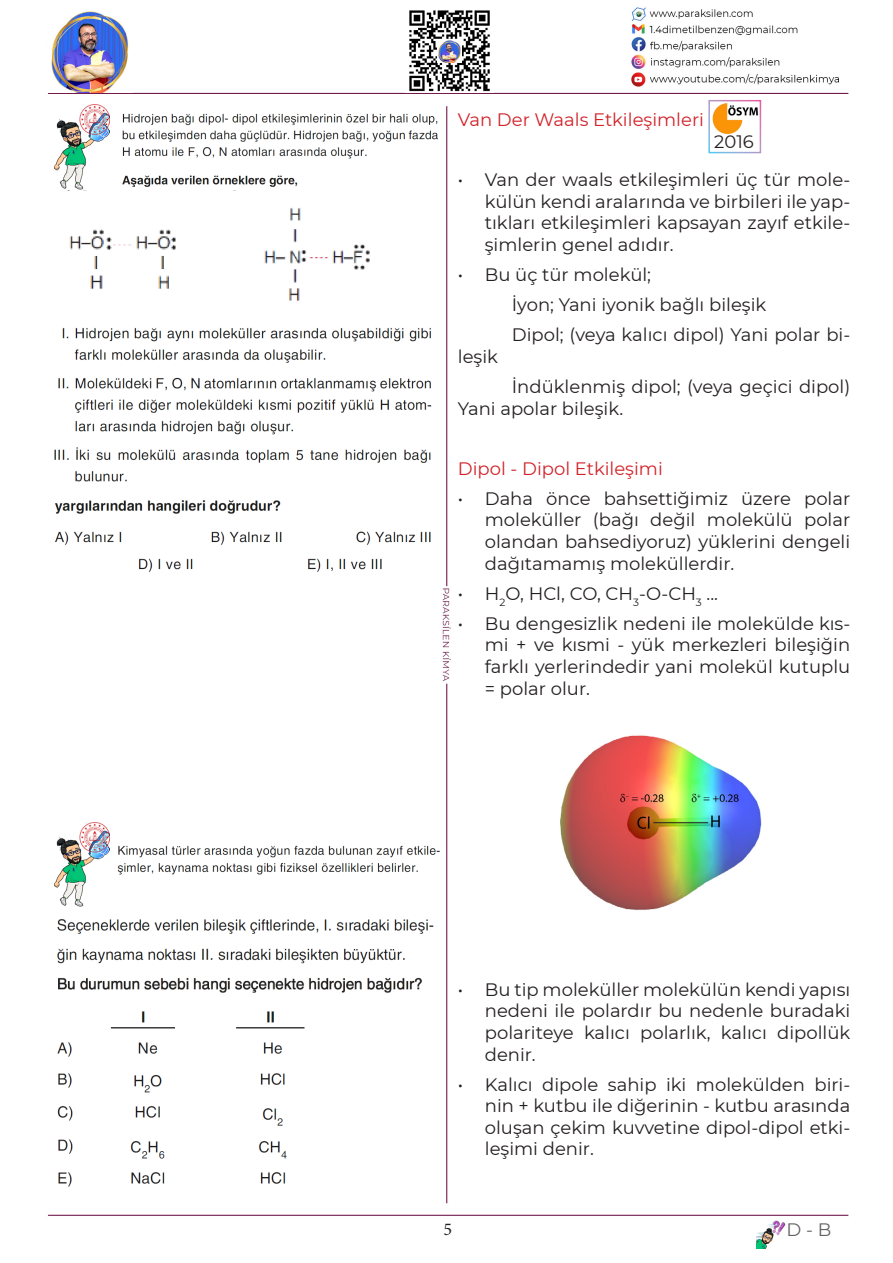
<style>
.page{position:relative;width:893px;height:1263px;background:#fff}
.page>*{position:absolute;margin:0;border:0;box-sizing:border-box;transform-origin:0 0}
.t1{font:18px/21.6px "Montserrat";color:#231f20;text-align:justify}
.t2{font:18px "Montserrat";color:#d1232a}
.t3{font:18px "Montserrat";color:#636366}
.t4{font:18px "Minion Pro";color:#231f20}
</style>
<div class="page">
<img style="left:48px;top:7px;width:801px;height:1242px">
<img style="left:406px;top:7px;width:88px;height:85px">
<img style="left:48px;top:7px;width:84px;height:85px">
<img style="left:438px;top:39px;width:23px;height:24px">
<img style="left:559px;top:734px;width:203px;height:177px">
<img style="left:711px;top:103px;width:47px;height:31px">
<div style="left:708px;top:100px;width:53px;height:53px;border:2px solid #fff"></div>
<img style="left:55px;top:823px;width:55px;height:85px">
<img style="left:114px;top:841px;width:329px;height:48px">
<img style="left:48px;top:911px;width:395px;height:284px">
<img style="left:757px;top:1219px;width:29px;height:30px">
<img style="left:55px;top:105px;width:55px;height:85px">
<img style="left:118px;top:105px;width:321px;height:85px">
<img style="left:53px;top:190px;width:383px;height:388px">
<p class="t2" style="left:458px;top:107px;width:248px">Van Der Waals Etkileşimleri</p>
<p class="t1" style="left:714px;top:130px;width:41px">2016</p>
<p class="t1" style="left:485px;top:168px;width:367px;text-indent:-27px">• Van der waals etkileşimleri üç tür mole&shy;külün kendi aralarında ve birbileri ile yap&shy;tıkları etkileşimleri kapsayan zayıf etkile&shy;şimlerin genel adıdır.</p>
<p class="t1" style="left:458px;top:263px;width:195px">• Bu üç tür molekül;</p>
<p class="t1" style="left:512px;top:293px;width:256px">İyon; Yani iyonik bağlı bileşik</p>
<p class="t1" style="left:512px;top:323px;width:340px">Dipol; (veya kalıcı dipol) Yani polar bi-</p>
<p class="t1" style="left:458px;top:345px;width:42px">leşik</p>
<p class="t1" style="left:458px;top:375px;width:394px;text-indent:54px">İndüklenmiş dipol; (veya geçici dipol)<br>Yani apolar bileşik.</p>
<p class="t2" style="left:458px;top:456px;width:207px">Dipol - Dipol Etkileşimi</p>
<p class="t1" style="left:485px;top:487px;width:367px;text-indent:-27px">• Daha önce bahsettiğimiz üzere polar moleküller (bağı değil molekülü polar olandan bahsediyoruz) yüklerini dengeli dağıtamamış moleküllerdir.</p>
<p class="t1" style="left:458px;top:582px;width:262px">• H<sub>2</sub>O, HCl, CO, CH<sub>3</sub>-O-CH<sub>3</sub> ...</p>
<p class="t1" style="left:485px;top:612px;width:367px;text-indent:-27px">• Bu dengesizlik nedeni ile molekülde kıs&shy;mi + ve kısmi - yük merkezleri bileşiğin farklı yerlerindedir yani molekül kutuplu = polar olur.</p>
<p class="t1" style="left:485px;top:978px;width:367px;text-indent:-27px">• Bu tip moleküller molekülün kendi yapısı nedeni ile polardır bu nedenle buradaki polariteye kalıcı polarlık, kalıcı dipollük denir.</p>
<p class="t1" style="left:485px;top:1073px;width:367px;text-indent:-27px">• Kalıcı dipole sahip iki molekülden biri&shy;nin + kutbu ile diğerinin - kutbu arasında oluşan çekim kuvvetine dipol-dipol etki&shy;leşimi denir.</p>
<p class="t4" style="left:443px;top:1217px;width:10px">5</p>
<p class="t3" style="left:786px;top:1218px;width:46px">D - B</p>
</div>
